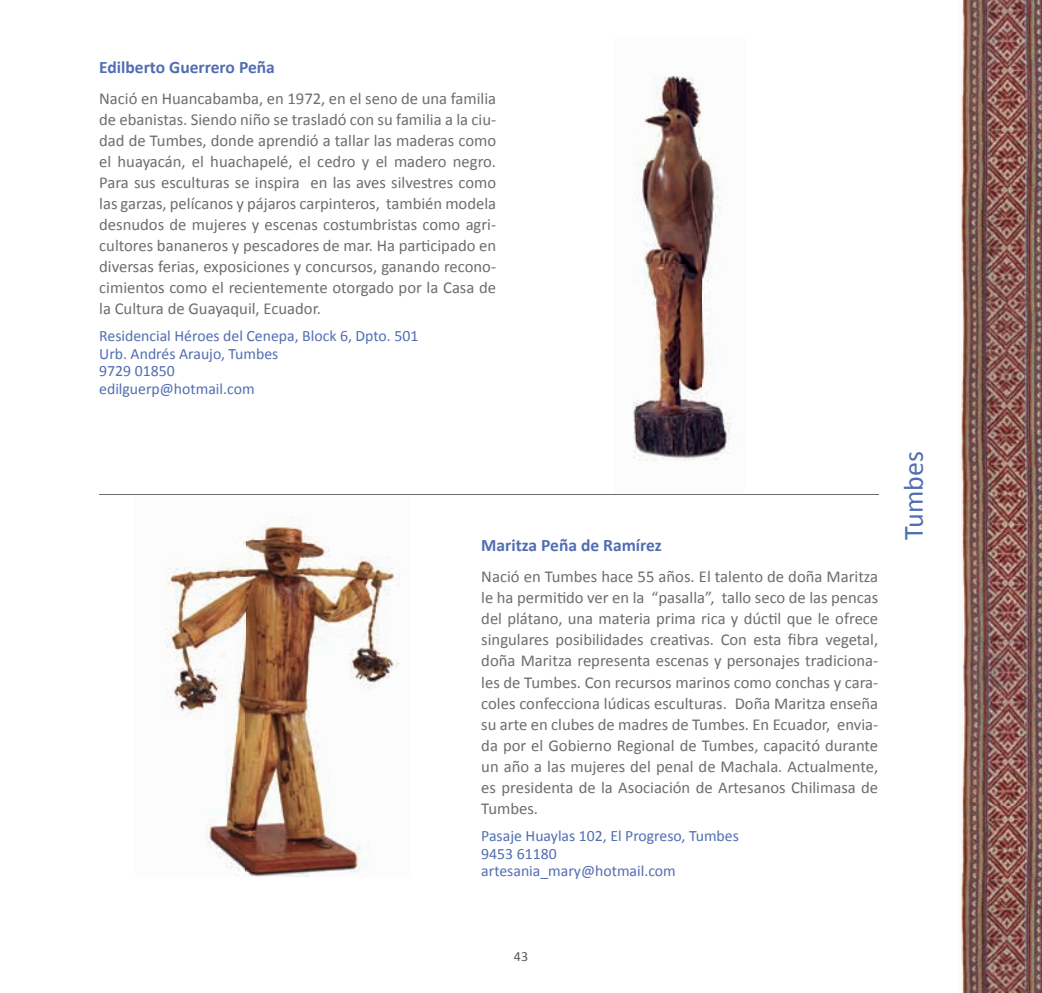
<style>
.page{position:relative;width:1042px;height:993px;background:#fff}
.page>*{position:absolute;margin:0;border:0;box-sizing:border-box;transform-origin:0 0}
.t1{font:28px "Calibri";color:#516db2}
.t2{font:700 17.5px "Calibri";color:#516db2}
.t3{font:16.62px/21px "Calibri";color:#6c6d70;text-align:justify}
.t4{font:15.75px/17.5px "Calibri";color:#516db2}
.t5{font:14px "Calibri";color:#57585a}
</style>
<div class="page">
<img style="left:633px;top:76px;width:99px;height:385px">
<img style="left:165px;top:516px;width:235px;height:360px">
<img style="left:961px;top:0;width:81px;height:992px">
<hr style="left:99px;top:494px;width:779px;height:1px;background:#6c6d70">
<p class="t2" style="left:99px;top:56px;width:177px">Edilberto Guerrero Peña</p>
<p class="t3" style="left:99px;top:88px;width:398px">Nació en Huancabamba, en 1972, en el seno de una familia de ebanistas. Siendo niño se trasladó con su familia a la ciu&shy;dad de Tumbes, donde aprendió a tallar las maderas como el huayacán, el huachapelé, el cedro y el madero negro.<br>Para sus esculturas se inspira en las aves silvestres como las garzas, pelícanos y pájaros carpinteros, también modela desnudos de mujeres y escenas costumbristas como agri&shy;cultores bananeros y pescadores de mar. Ha participado en diversas ferias, exposiciones y concursos, ganando recono&shy;cimientos como el recientemente otorgado por la Casa de la Cultura de Guayaquil, Ecuador.</p>
<p class="t4" style="left:99px;top:327px;width:321px">Residencial Héroes del Cenepa, Block 6, Dpto. 501<br>Urb. Andrés Araujo, Tumbes<br>9729 01850<br>edilguerp@hotmail.com</p>
<p class="t2" style="left:481px;top:534px;width:182px">Maritza Peña de Ramírez</p>
<p class="t3" style="left:481px;top:566px;width:398px">Nació en Tumbes hace 55 años. El talento de doña Maritza le ha permitido ver en la “pasalla”, tallo seco de las pencas del plátano, una materia prima rica y dúctil que le ofrece singulares posibilidades creativas. Con esta fibra vegetal, doña Maritza representa escenas y personajes tradiciona&shy;les de Tumbes. Con recursos marinos como conchas y cara&shy;coles confecciona lúdicas esculturas. Doña Maritza enseña su arte en clubes de madres de Tumbes. En Ecuador, envia&shy;da por el Gobierno Regional de Tumbes, capacitó durante un año a las mujeres del penal de Machala. Actualmente, es presidenta de la Asociación de Artesanos Chilimasa de Tumbes.</p>
<p class="t4" style="left:481px;top:826px;width:259px">Pasaje Huaylas 102, El Progreso, Tumbes<br>9453 61180 artesania_mary@hotmail.com</p>
<h1 class="t1" style="left:896px;top:539px;width:90px;rotate:-90deg">Tumbes</h1>
<p class="t5" style="left:514px;top:947px;width:16px">43</p>
</div>
